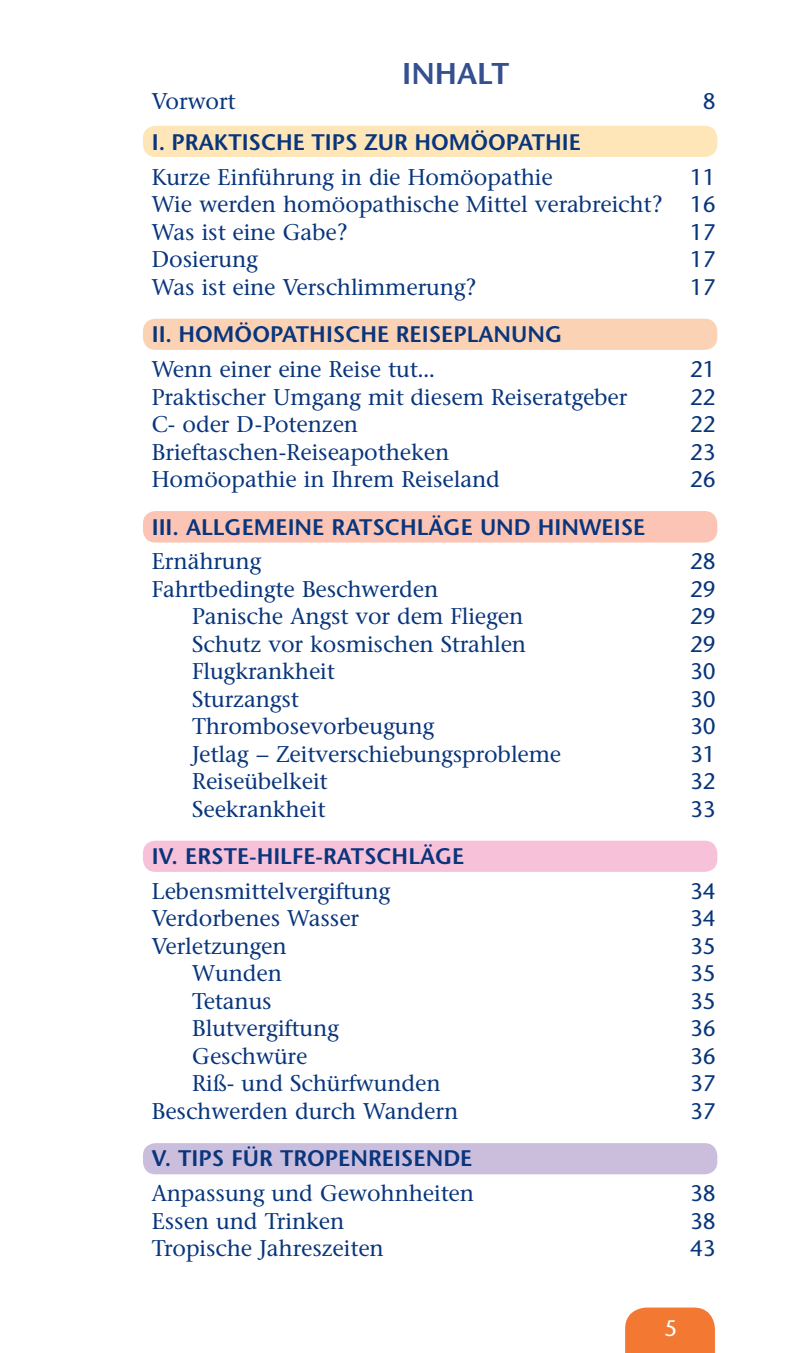
<style>
.page{position:relative;width:800px;height:1353px;background:#fff}
.page>*{position:absolute;margin:0;border:0;box-sizing:border-box;transform-origin:0 0}
.t1{font:600 30px "Stone Sans";color:#35508e}
.t2{font:500 22.5px/27.5px "Stone Serif BQ";color:#08357c}
.t3{font:600 22.5px "Stone Sans";color:#08357c}
.t4{font:22.5px "Stone Sans";color:#08357c}
.t5{font:22.5px "Stone Sans";color:#fff}
.s1{font-family:"Stone Sans";font-weight:400}
</style>
<div class="page">
<div style="left:143px;top:1143px;width:574px;height:31px;background:#cbbedd;border-radius:12px"></div>
<div style="left:143px;top:840px;width:574px;height:31px;background:#f7c1d9;border-radius:12px"></div>
<div style="left:143px;top:511px;width:574px;height:31px;background:#fbc4b4;border-radius:13px"></div>
<div style="left:143px;top:319px;width:574px;height:31px;background:#fcd2b5;border-radius:12px"></div>
<div style="left:143px;top:126px;width:574px;height:31px;background:#fee6b9;border-radius:12px"></div>
<svg style="left:625px;top:1307px;width:89px;height:45px"></svg>
<h1 class="t1" style="left:402px;top:55px;width:109px">INHALT</h1>
<p class="t2" style="left:152px;top:87px;width:85px">Vorwort</p>
<p class="t4" style="left:703px;top:87px;width:14px">8</p>
<p class="t3" style="left:152px;top:128px;width:367px">I. PRAKTISCH E TIPS ZUR HOMÖOPATHI</p>
<p class="t3" style="left:568px;top:128px;width:14px">E</p>
<p class="t2" style="left:152px;top:163px;width:402px">Kurze Einführung in die Homöopathie</p>
<p class="t4" style="left:690px;top:163px;width:27px">11</p>
<p class="t2" style="left:152px;top:191px;width:565px">Wie werden homöopathische Mittel verabreicht? <span class="s1">16<br></span>Was ist eine Gabe?</p>
<p class="t4" style="left:690px;top:218px;width:27px">17</p>
<p class="t2" style="left:152px;top:246px;width:107px">Dosierung</p>
<p class="t4" style="left:690px;top:246px;width:27px">17</p>
<p class="t2" style="left:152px;top:273px;width:326px">Was ist eine Verschlimmerung?</p>
<p class="t4" style="left:690px;top:273px;width:27px">17</p>
<p class="t3" style="left:152px;top:320px;width:63px">II. HOMÖO</p>
<p class="t3" style="left:270px;top:320px;width:293px">PATHISCHE REISEPLANUNG</p>
<p class="t2" style="left:152px;top:355px;width:284px">Wenn einer eine Reise tut...</p>
<p class="t4" style="left:690px;top:355px;width:27px">21</p>
<p class="t2" style="left:152px;top:383px;width:477px">Praktischer Umgang mit diesem Reiseratgeber</p>
<p class="t4" style="left:690px;top:383px;width:27px">22</p>
<p class="t2" style="left:152px;top:410px;width:208px">C- oder D-Potenzen</p>
<p class="t4" style="left:690px;top:410px;width:27px">22</p>
<p class="t2" style="left:152px;top:438px;width:299px">Brieftaschen-Reiseapotheken</p>
<p class="t4" style="left:690px;top:438px;width:27px">23</p>
<p class="t2" style="left:152px;top:465px;width:349px">Homöopathie in Ihrem Reiseland</p>
<p class="t4" style="left:690px;top:465px;width:27px">26</p>
<p class="t3" style="left:152px;top:512px;width:106px">III. ALLGEME</p>
<p class="t3" style="left:288px;top:512px;width:346px">INE RATSCHLÄGE UND HINWEISE</p>
<p class="t2" style="left:152px;top:547px;width:111px">Ernährung</p>
<p class="t4" style="left:690px;top:547px;width:27px">28</p>
<p class="t2" style="left:152px;top:575px;width:288px">Fahrtbedingte Beschwerden</p>
<p class="t4" style="left:690px;top:575px;width:27px">29</p>
<p class="t2" style="left:192px;top:602px;width:332px">Panische Angst vor dem Fliegen</p>
<p class="t4" style="left:690px;top:602px;width:27px">29</p>
<p class="t2" style="left:192px;top:630px;width:335px">Schutz vor kosmischen Strahlen</p>
<p class="t4" style="left:690px;top:630px;width:27px">29</p>
<p class="t2" style="left:192px;top:657px;width:144px">Flugkrankheit</p>
<p class="t4" style="left:690px;top:657px;width:27px">30</p>
<p class="t2" style="left:192px;top:685px;width:108px">Sturzangst</p>
<p class="t4" style="left:690px;top:685px;width:27px">30</p>
<p class="t2" style="left:192px;top:712px;width:243px">Thrombosevorbeugung</p>
<p class="t4" style="left:690px;top:712px;width:27px">30</p>
<p class="t2" style="left:192px;top:740px;width:370px">Jetlag – Zeitverschiebungsprobleme</p>
<p class="t4" style="left:690px;top:740px;width:27px">31</p>
<p class="t2" style="left:192px;top:767px;width:136px">Reiseübelkeit</p>
<p class="t4" style="left:690px;top:767px;width:27px">32</p>
<p class="t2" style="left:192px;top:795px;width:134px">Seekrankheit</p>
<p class="t4" style="left:690px;top:795px;width:27px">33</p>
<p class="t3" style="left:152px;top:842px;width:311px">IV. ERSTE-HILFE-RATSC HLÄGE</p>
<p class="t2" style="left:152px;top:877px;width:240px">Lebensmittelvergiftung</p>
<p class="t4" style="left:690px;top:877px;width:27px">34</p>
<p class="t2" style="left:152px;top:904px;width:209px">Verdorbenes Wasser</p>
<p class="t4" style="left:690px;top:904px;width:27px">34</p>
<p class="t2" style="left:152px;top:932px;width:136px">Verletzungen</p>
<p class="t4" style="left:690px;top:932px;width:27px">35</p>
<p class="t2" style="left:192px;top:959px;width:91px">Wunden</p>
<p class="t4" style="left:690px;top:959px;width:27px">35</p>
<p class="t2" style="left:192px;top:987px;width:81px">Tetanus</p>
<p class="t4" style="left:690px;top:987px;width:27px">35</p>
<p class="t2" style="left:192px;top:1014px;width:148px">Blutvergiftung</p>
<p class="t4" style="left:690px;top:1014px;width:27px">36</p>
<p class="t2" style="left:192px;top:1042px;width:117px">Geschwüre</p>
<p class="t4" style="left:690px;top:1042px;width:27px">36</p>
<p class="t2" style="left:192px;top:1069px;width:250px">Riß- und Schürfwunden</p>
<p class="t4" style="left:690px;top:1069px;width:27px">37</p>
<p class="t2" style="left:152px;top:1097px;width:308px">Beschwerden durch Wandern</p>
<p class="t4" style="left:690px;top:1097px;width:27px">37</p>
<p class="t3" style="left:152px;top:1144px;width:319px">V. TIPS FÜR TROPENREISENDE</p>
<p class="t2" style="left:152px;top:1179px;width:323px">Anpassung und Gewohnheiten</p>
<p class="t4" style="left:690px;top:1179px;width:27px">38</p>
<p class="t2" style="left:152px;top:1206px;width:194px">Essen und Trinken</p>
<p class="t4" style="left:690px;top:1206px;width:27px">38</p>
<p class="t2" style="left:152px;top:1234px;width:233px">Tropische Jahreszeiten</p>
<p class="t4" style="left:690px;top:1234px;width:27px">43</p>
<p class="t5" style="left:664px;top:1313px;width:14px">5</p>
</div>
